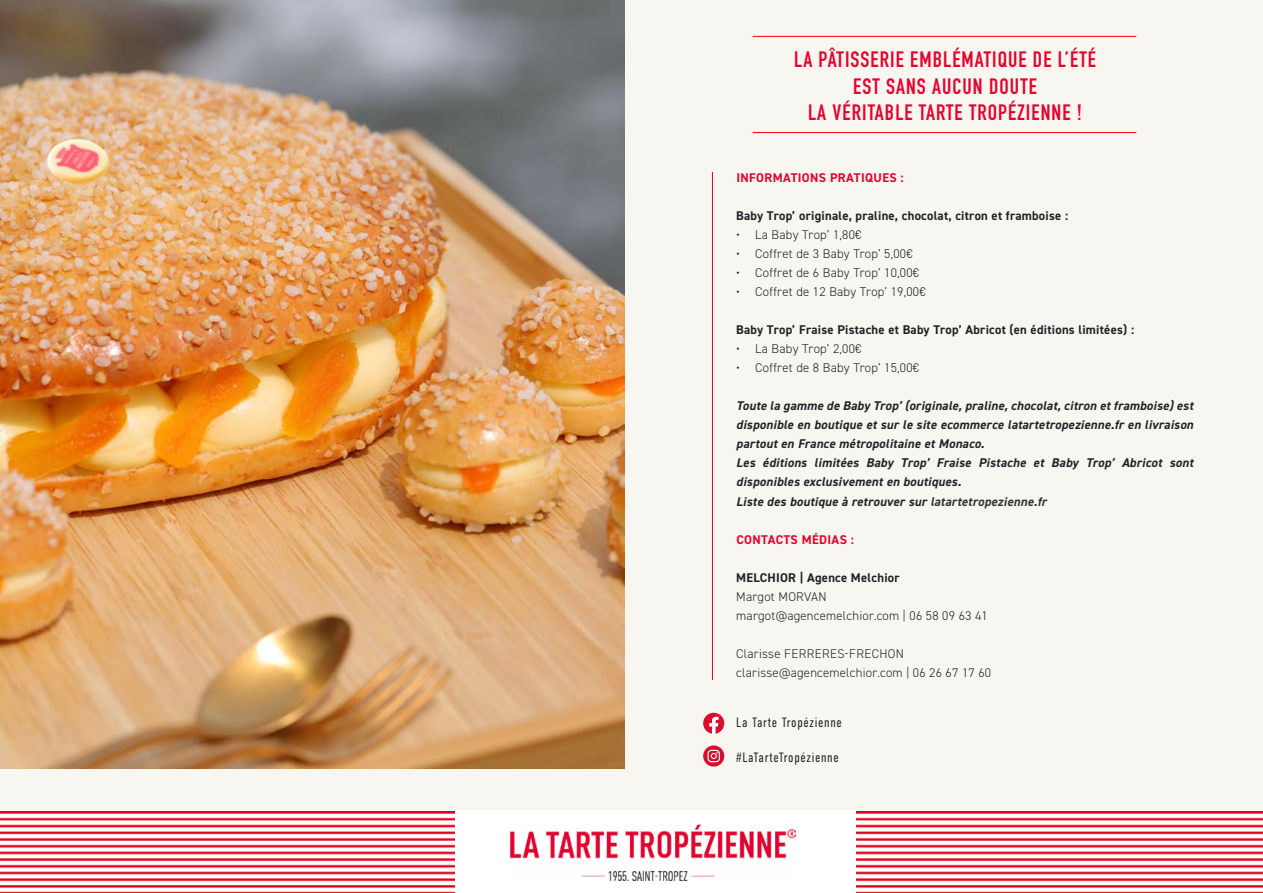
<style>
.page{position:relative;width:1263px;height:893px;background:#f8f6f0}
.page>*{position:absolute;margin:0;border:0;box-sizing:border-box;transform-origin:0 0}
.t1{font:700 21.9px/26.2px "DIN Condensed";letter-spacing:.05em;color:#e4032e;text-align:center}
.t2{font:300 13.5px "DIN Condensed";letter-spacing:.05em;color:#222228}
.t3{font:italic 700 12.75px/19px "DIN2014";letter-spacing:.02em;color:#222228}
.t4{font:300 12.75px/19px "DIN2014";letter-spacing:.02em;color:#222228}
.t5{font:700 12.75px "DIN2014";letter-spacing:.02em;color:#222228}
.t6{font:700 12.75px "DIN2014";letter-spacing:.03em;color:#e4032e}
.s1{color:#333}
</style>
<div class="page">
<img style="left:0;top:0;width:625px;height:768px">
<hr style="left:712px;top:172px;width:1px;height:508px;background:#e4032e">
<img style="left:855px;top:811px;width:408px;height:82px">
<img style="left:0;top:811px;width:455px;height:82px">
<div style="left:455px;top:811px;width:400px;height:82px;background:#fff"></div>
<img style="left:510px;top:825px;width:285px;height:56px">
<hr style="left:753px;top:132px;width:383px;height:1px;background:#f00">
<hr style="left:753px;top:36px;width:383px;height:1px;background:#f00">
<svg style="left:703px;top:745px;width:21px;height:22px"></svg>
<svg style="left:707px;top:750px;width:13px;height:12px"></svg>
<svg style="left:703px;top:713px;width:21px;height:21px"></svg>
<h1 class="t1" style="left:794px;top:47px;width:303px">LA PÂTISSERIE EMBLÉMATIQUE DE L’ÉTÉ<br>EST SANS AUCUN DOUTE<br>LA VÉRITABLE TARTE TROPÉZIENNE !</h1>
<p class="t6" style="left:736px;top:169px;width:169px">INFORMATIONS PRATIQUES :</p>
<p class="t5" style="left:736px;top:207px;width:333px">Baby Trop’ originale, praline, chocolat, citron et framboise :</p>
<p class="t4" style="left:736px;top:225px;width:127px">• La Baby Trop’ 1,80€</p>
<p class="t4" style="left:736px;top:244px;width:178px">• Coffret de 3 Baby Trop’ 5,00€</p>
<p class="t4" style="left:736px;top:263px;width:184px">• Coffret de 6 Baby Trop’ 10,00€</p>
<p class="t4" style="left:736px;top:282px;width:191px">• Coffret de 12 Baby Trop’ 19,00€</p>
<p class="t5" style="left:736px;top:321px;width:399px">Baby Trop’ Fraise Pistache et Baby Trop’ Abricot (en éditions limitées) :</p>
<p class="t4" style="left:736px;top:339px;width:127px">• La Baby Trop’ 2,00€</p>
<p class="t4" style="left:736px;top:358px;width:184px">• Coffret de 8 Baby Trop’ 15,00€</p>
<p class="t3" style="left:736px;top:396px;width:458px">Toute la gamme de Baby Trop’ (originale, praline, chocolat, citron et framboise) est disponible en boutique et sur le site ecommerce latartetropezienne.fr en livraison partout en France métropolitaine et Monaco.<br>Les éditions limitées Baby Trop’ Fraise Pistache et Baby Trop’ Abricot sont disponibles exclusivement en boutiques.<br>Liste des boutique à retrouver sur <span class="s1">latartetropezienne.fr</span></p>
<p class="t6" style="left:736px;top:531px;width:119px">CONTACTS MÉDIAS :</p>
<p class="t5" style="left:736px;top:569px;width:165px">MELCHIOR | Agence Melchior</p>
<p class="t4" style="left:736px;top:587px;width:253px">Margot MORVAN margot@agencemelchior.com | 06 58 09 63 41</p>
<p class="t4" style="left:736px;top:644px;width:256px">Clarisse FERRERES-FRECHON clarisse@agencemelchior.com | 06 26 67 17 60</p>
<p class="t2" style="left:736px;top:715px;width:107px">La Tarte Tropézienne</p>
<p class="t2" style="left:736px;top:750px;width:104px">#LaTarteTropézienne</p>
</div>
